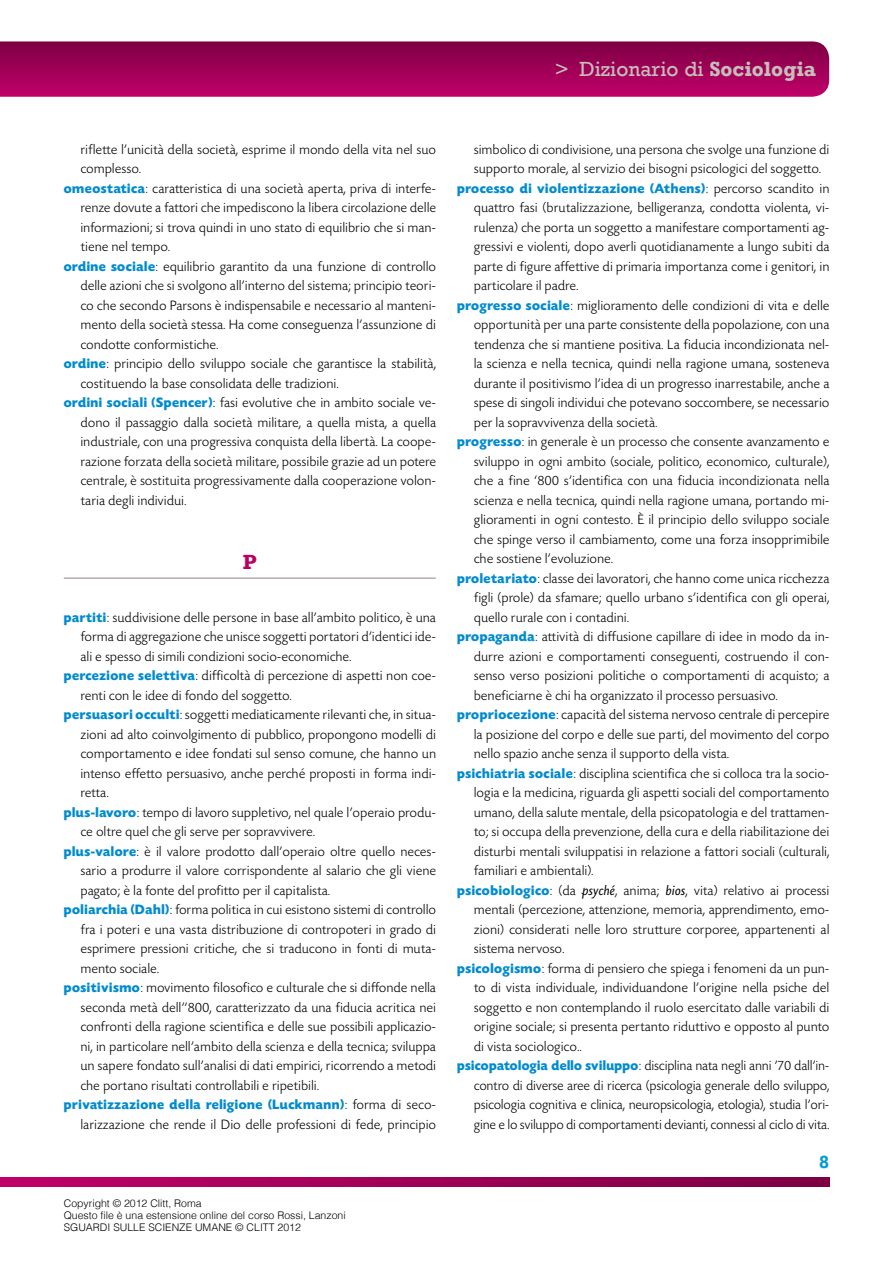
<style>
.page{position:relative;width:893px;height:1263px;background:#fff}
.page>*{position:absolute;margin:0;border:0;box-sizing:border-box;transform-origin:0 0}
.t1{font:21px "Rockwell";color:#c5beba}
.titolo_2{font:700 21px "Rockwell";color:#b90065}
.t2{font:700 18px "Rockwell";color:#009bd4}
.TESTO_BASE{font:300 14.25px/19.5px "Today SH";letter-spacing:.04em;color:#000;text-align:justify}
.t3{font:300 10.5px/12px "Helvetica";color:#000}
.s1{font-weight:700}
.s2{font-weight:700;color:#008bd0}
.s3{font-weight:400;font-style:italic}
</style>
<div class="page">
<svg style="left:0;top:41px;width:829px;height:56px;background:#a00358"></svg>
<svg style="left:0;top:1178px;width:829px;height:8px;background:#9e0056"></svg>
<hr style="left:64px;top:577px;width:372px;height:2px;background:#b6aea9">
<h1 class="t1" style="left:555px;top:57px;width:263px">&gt; Dizionario di <span class="s1">Sociologia</span></h1>
<p class="TESTO_BASE" style="left:81px;top:140px;width:356px">riflette l’unicità della società, esprime il mondo della vita nel suo complesso.</p>
<p class="TESTO_BASE" style="left:81px;top:179px;width:357px;text-indent:-17px"><span class="s2">omeostatica</span>: caratteristica di una società aperta, priva di interfe&shy;renze dovute a fattori che impediscono la libera circolazione delle informazioni; si trova quindi in uno stato di equilibrio che si man&shy;tiene nel tempo.</p>
<p class="TESTO_BASE" style="left:81px;top:257px;width:357px;text-indent:-17px"><span class="s2">ordine sociale</span>: equilibrio garantito da una funzione di controllo delle azioni che si svolgono all’interno del sistema; principio teori&shy;co che secondo Parsons è indispensabile e necessario al manteni&shy;mento della società stessa. Ha come conseguenza l’assunzione di condotte conformistiche.</p>
<p class="TESTO_BASE" style="left:81px;top:354px;width:357px;text-indent:-17px"><span class="s2">ordine</span>: principio dello sviluppo sociale che garantisce la stabilità, costituendo la base consolidata delle tradizioni.</p>
<p class="TESTO_BASE" style="left:81px;top:393px;width:357px;text-indent:-17px"><span class="s2">ordini sociali (Spencer)</span>: fasi evolutive che in ambito sociale ve&shy;dono il passaggio dalla società militare, a quella mista, a quella industriale, con una progressiva conquista della libertà. La coope&shy;razione forzata della società militare, possibile grazie ad un potere centrale, è sostituita progressivamente dalla cooperazione volon&shy;taria degli individui.</p>
<p class="titolo_2" style="left:243px;top:549px;width:16px">P</p>
<p class="TESTO_BASE" style="left:81px;top:608px;width:357px;text-indent:-17px"><span class="s2">partiti</span>: suddivisione delle persone in base all’ambito politico, è una forma di aggregazione che unisce soggetti portatori d’identici ide&shy;ali e spesso di simili condizioni socio-economiche.</p>
<p class="TESTO_BASE" style="left:81px;top:666px;width:357px;text-indent:-17px"><span class="s2">percezione selettiva</span>: difficoltà di percezione di aspetti non coe&shy;renti con le idee di fondo del soggetto.</p>
<p class="TESTO_BASE" style="left:81px;top:705px;width:357px;text-indent:-17px"><span class="s2">persuasori occulti</span>: soggetti mediaticamente rilevanti che, in situa&shy;zioni ad alto coinvolgimento di pubblico, propongono modelli di comportamento e idee fondati sul senso comune, che hanno un intenso effetto persuasivo, anche perché proposti in forma indi&shy;retta.</p>
<p class="TESTO_BASE" style="left:81px;top:803px;width:357px;text-indent:-17px"><span class="s2">plus-lavoro</span>: tempo di lavoro suppletivo, nel quale l’operaio produ&shy;ce oltre quel che gli serve per sopravvivere.</p>
<p class="TESTO_BASE" style="left:81px;top:842px;width:357px;text-indent:-17px"><span class="s2">plus-valore</span>: è il valore prodotto dall’operaio oltre quello neces&shy;sario a produrre il valore corrispondente al salario che gli viene pagato; è la fonte del profitto per il capitalista.</p>
<p class="TESTO_BASE" style="left:81px;top:900px;width:357px;text-indent:-17px"><span class="s2">poliarchia (Dahl)</span>: forma politica in cui esistono sistemi di controllo fra i poteri e una vasta distribuzione di contropoteri in grado di esprimere pressioni critiche, che si traducono in fonti di muta&shy;mento sociale.</p>
<p class="TESTO_BASE" style="left:81px;top:978px;width:357px;text-indent:-17px"><span class="s2">positivismo</span>: movimento filosofico e culturale che si diffonde nella seconda metà dell’‘800, caratterizzato da una fiducia acritica nei confronti della ragione scientifica e delle sue possibili applicazio&shy;ni, in particolare nell’ambito della scienza e della tecnica; sviluppa un sapere fondato sull’analisi di dati empirici, ricorrendo a metodi che portano risultati controllabili e ripetibili.</p>
<p class="TESTO_BASE" style="left:64px;top:1095px;width:374px;text-align:right"><span class="s2">privatizzazione della religione (Luckmann)</span>: forma di seco&shy;larizzazione che rende il Dio delle professioni di fede, principio</p>
<p class="t3" style="left:64px;top:1197px;width:283px">Copyright © 2012 Clitt, Roma<br>Questo file è una estensione online del corso Rossi, Lanzoni<br>SGUARDI SULLE SCIENZE UMANE © CLITT 2012</p>
<p class="TESTO_BASE" style="left:474px;top:140px;width:357px">simbolico di condivisione, una persona che svolge una funzione di supporto morale, al servizio dei bisogni psicologici del soggetto.</p>
<p class="TESTO_BASE" style="left:474px;top:179px;width:357px;text-indent:-17px"><span class="s2">processo di violentizzazione (Athens)</span>: percorso scandito in quattro fasi (brutalizzazione, belligeranza, condotta violenta, vi&shy;rulenza) che porta un soggetto a manifestare comportamenti ag&shy;gressivi e violenti, dopo averli quotidianamente a lungo subiti da parte di figure affettive di primaria importanza come i genitori, in particolare il padre.</p>
<p class="TESTO_BASE" style="left:474px;top:296px;width:357px;text-indent:-17px"><span class="s2">progresso sociale</span>: miglioramento delle condizioni di vita e delle opportunità per una parte consistente della popolazione, con una tendenza che si mantiene positiva. La fiducia incondizionata nel&shy;la scienza e nella tecnica, quindi nella ragione umana, sosteneva durante il positivismo l’idea di un progresso inarrestabile, anche a spese di singoli individui che potevano soccombere, se necessario per la sopravvivenza della società.</p>
<p class="TESTO_BASE" style="left:474px;top:432px;width:357px;text-indent:-17px"><span class="s2">progresso</span>: in generale è un processo che consente avanzamento e sviluppo in ogni ambito (sociale, politico, economico, culturale), che a fine ‘800 s’identifica con una fiducia incondizionata nella scienza e nella tecnica, quindi nella ragione umana, portando mi&shy;glioramenti in ogni contesto. È il principio dello sviluppo sociale che spinge verso il cambiamento, come una forza insopprimibile che sostiene l’evoluzione.</p>
<p class="TESTO_BASE" style="left:474px;top:569px;width:357px;text-indent:-17px"><span class="s2">proletariato</span>: classe dei lavoratori, che hanno come unica ricchezza figli (prole) da sfamare; quello urbano s’identifica con gli operai, quello rurale con i contadini.</p>
<p class="TESTO_BASE" style="left:474px;top:627px;width:357px;text-indent:-17px"><span class="s2">propaganda</span>: attività di diffusione capillare di idee in modo da in&shy;durre azioni e comportamenti conseguenti, costruendo il con&shy;senso verso posizioni politiche o comportamenti di acquisto; a beneficiarne è chi ha organizzato il processo persuasivo.</p>
<p class="TESTO_BASE" style="left:474px;top:705px;width:357px;text-indent:-17px"><span class="s2">propriocezione</span>: capacità del sistema nervoso centrale di percepire la posizione del corpo e delle sue parti, del movimento del corpo nello spazio anche senza il supporto della vista.</p>
<p class="TESTO_BASE" style="left:474px;top:764px;width:357px;text-indent:-17px"><span class="s2">psichiatria sociale</span>: disciplina scientifica che si colloca tra la socio&shy;logia e la medicina, riguarda gli aspetti sociali del comportamento umano, della salute mentale, della psicopatologia e del trattamen&shy;to; si occupa della prevenzione, della cura e della riabilitazione dei disturbi mentali sviluppatisi in relazione a fattori sociali (culturali, familiari e ambientali).</p>
<p class="TESTO_BASE" style="left:474px;top:881px;width:357px;text-indent:-17px"><span class="s2">psicobiologico</span>: (da <span class="s3">psyché</span>, anima; <span class="s3">bios</span>, vita) relativo ai processi mentali (percezione, attenzione, memoria, apprendimento, emo&shy;zioni) considerati nelle loro strutture corporee, appartenenti al sistema nervoso.</p>
<p class="TESTO_BASE" style="left:474px;top:959px;width:357px;text-indent:-17px"><span class="s2">psicologismo</span>: forma di pensiero che spiega i fenomeni da un pun&shy;to di vista individuale, individuandone l’origine nella psiche del soggetto e non contemplando il ruolo esercitato dalle variabili di origine sociale; si presenta pertanto riduttivo e opposto al punto di vista sociologico..</p>
<p class="TESTO_BASE" style="left:474px;top:1056px;width:357px;text-indent:-17px"><span class="s2">psicopatologia dello sviluppo</span>: disciplina nata negli anni ’70 dall’in&shy;contro di diverse aree di ricerca (psicologia generale dello sviluppo, psicologia cognitiva e clinica, neuropsicologia, etologia), studia l’ori&shy;gine e lo sviluppo di comportamenti devianti, connessi al ciclo di vita.</p>
<p class="t2" style="left:819px;top:1151px;width:11px">8</p>
</div>
